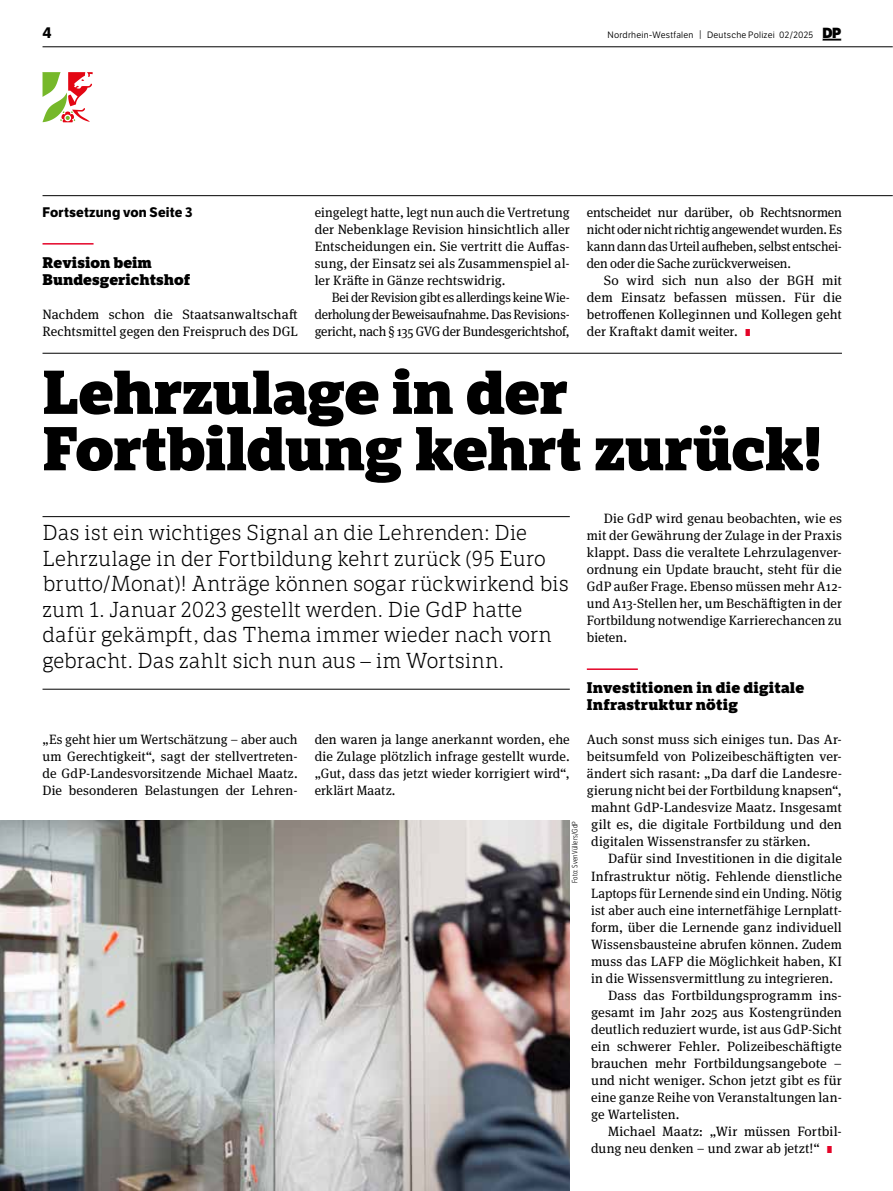
<style>
.page{position:relative;width:893px;height:1191px;background:#fff}
.page>*{position:absolute;margin:0;border:0;box-sizing:border-box;transform-origin:0 0}
.t1{font:800 60px/56.4px "LFT Etica Sheriff";letter-spacing:-.01em;color:#000}
.t2{font:300 21px/25.5px "LFT Etica Sheriff";letter-spacing:-.005em;color:#000}
.t3{font:800 15px/17px "LFT Etica Sheriff";letter-spacing:.005em;color:#000}
.t4{font:700 15px "LFT Etica";color:#000}
.t5{font:13.5px/17px "Meta Serif Pro";letter-spacing:.01em;color:#000;text-align:justify}
.t6{font:13.5px/17px "Meta Serif Pro";letter-spacing:.01em;color:#000;text-align:justify;scale:.96 1}
.t7{font:700 13.5px "LFT Etica";letter-spacing:.015em;color:#000}
.t8{font:9px "LFT Etica Bk";letter-spacing:.025em;color:#000}
.t9{font:300 7.5px "LFT Etica Condensed";letter-spacing:.02em;color:#000}
.s1{font-size:9.3px}
.s2{font-family:"LFT Etica XB";font-size:14.25px}
.s3{font-family:"LFT Etica XB";font-size:9.75px;color:#e40428}
</style>
<div class="page">
<hr style="left:43px;top:195px;width:850px;height:1px;background:#000">
<hr style="left:43px;top:47px;width:850px;height:1px;background:#000">
<svg style="left:822px;top:39px;width:19px;height:2px"></svg>
<svg style="left:43px;top:72px;width:50px;height:50px"></svg>
<hr style="left:43px;top:516px;width:527px;height:1px;background:#000">
<hr style="left:43px;top:689px;width:527px;height:1px;background:#000">
<hr style="left:587px;top:668px;width:51px;height:2px;background:#e40428">
<img style="left:0;top:821px;width:570px;height:370px">
<hr style="left:43px;top:243px;width:51px;height:1px;background:#e40428">
<hr style="left:43px;top:353px;width:799px;height:1px;background:#000">
<p class="t4" style="left:43px;top:23px;width:11px">4</p>
<p class="t8" style="left:607px;top:29px;width:235px">Nordrhein-Westfalen <span class="s1">|</span> Deutsche Polizei 02/2025 <span class="s2">DP</span></p>
<p class="t7" style="left:43px;top:204px;width:152px">Fortsetzung von Seite 3</p>
<p class="t3" style="left:43px;top:254px;width:149px">Revision beim<br>Bundesgerichtshof</p>
<p class="t5" style="left:43px;top:305px;width:257px">Nachdem schon die Staatsanwaltschaft<br>Rechtsmittel gegen den Freispruch des DGL</p>
<p class="t5" style="left:315px;top:203px;width:257px">eingelegt hatte, legt nun auch die Vertretung der Nebenklage Revision hinsichtlich aller Entscheidungen ein. Sie vertritt die Auffas&shy;sung, der Einsatz sei als Zusammenspiel al&shy;ler Kräfte in Gänze rechtswidrig.</p>
<p class="t6" style="left:315px;top:288px;width:267px;text-indent:17px">Bei der Revision gibt es allerdings keine Wie&shy;derholung der Beweisaufnahme. Das Revisions&shy;gericht, nach § 135 GVG der Bundesgerichtshof,</p>
<p class="t5" style="left:587px;top:203px;width:257px">entscheidet nur darüber, ob Rechtsnormen nicht oder nicht richtig angewendet wurden. Es kann dann das Urteil aufheben, selbst entschei&shy;den oder die Sache zurückverweisen.</p>
<p class="t5" style="left:587px;top:271px;width:257px;text-indent:17px">So wird sich nun also der BGH mit dem Einsatz befassen müssen. Für die betroffenen Kolleginnen und Kollegen geht der Kraftakt damit weiter. <span class="s3">I</span></p>
<h1 class="t1" style="left:43px;top:364px;width:781px">Lehrzulage in der<br>Fortbildung kehrt zurück!</h1>
<p class="t2" style="left:43px;top:520px;width:528px">Das ist ein wichtiges Signal an die Lehrenden: Die Lehrzulage in der Fortbildung kehrt zurück (95 Euro brutto/Monat)! Anträge können sogar rückwirkend bis zum 1. Januar 2023 gestellt werden. Die GdP hatte dafür gekämpft, das Thema immer wieder nach vorn gebracht. Das zahlt sich nun aus – im Wortsinn.</p>
<p class="t5" style="left:43px;top:730px;width:257px">„Es geht hier um Wertschätzung – aber auch um Gerechtigkeit“, sagt der stellvertreten&shy;de GdP-Landesvorsitzende Michael Maatz.<br>Die besonderen Belastungen der Lehren-</p>
<p class="t5" style="left:315px;top:730px;width:257px">den waren ja lange anerkannt worden, ehe die Zulage plötzlich infrage gestellt wurde. „Gut, dass das jetzt wieder korrigiert wird“, erklärt Maatz.</p>
<p class="t9" style="left:570px;top:883px;width:63px;rotate:-90deg">Foto: Sven Vüllers/GdP</p>
<p class="t5" style="left:587px;top:509px;width:257px;text-indent:17px">Die GdP wird genau beobachten, wie es mit der Gewährung der Zulage in der Praxis klappt. Dass die veraltete Lehrzulagenver&shy;ordnung ein Update braucht, steht für die GdP außer Frage. Ebenso müssen mehr A12- und A13-Stellen her, um Beschäftigten in der Fortbildung notwendige Karrierechancen zu bieten.</p>
<p class="t3" style="left:587px;top:679px;width:219px">Investitionen in die digitale<br>Infrastruktur nötig</p>
<p class="t5" style="left:587px;top:730px;width:257px">Auch sonst muss sich einiges tun. Das Ar-</p>
<p class="t5" style="left:587px;top:747px;width:257px">beitsumfeld von Polizeibeschäftigten ver-</p>
<p class="t5" style="left:587px;top:764px;width:257px">ändert sich rasant: „Da darf die Landesre-</p>
<p class="t5" style="left:587px;top:781px;width:257px">gierung nicht bei der Fortbildung knapsen“,</p>
<p class="t5" style="left:591px;top:798px;width:252px">mahnt GdP-Landesvize Maatz. Insgesamt</p>
<p class="t5" style="left:591px;top:815px;width:252px">gilt es, die digitale Fortbildung und den</p>
<p class="t5" style="left:591px;top:832px;width:221px">digitalen Wissenstransfer zu stärken.</p>
<p class="t5" style="left:608px;top:849px;width:235px">Dafür sind Investitionen in die digitale</p>
<p class="t5" style="left:591px;top:866px;width:252px">Infrastruktur nötig. Fehlende dienstliche</p>
<p class="t5" style="left:591px;top:883px;width:252px">Laptops für Lernende sind ein Unding. Nötig</p>
<p class="t5" style="left:591px;top:900px;width:252px">ist aber auch eine internetfähige Lernplatt-</p>
<p class="t5" style="left:591px;top:917px;width:252px">form, über die Lernende ganz individuell</p>
<p class="t5" style="left:591px;top:934px;width:252px">Wissensbausteine abrufen können. Zudem</p>
<p class="t5" style="left:591px;top:951px;width:252px">muss das LAFP die Möglichkeit haben, KI</p>
<p class="t5" style="left:591px;top:968px;width:244px">in die Wissensvermittlung zu integrieren.</p>
<p class="t5" style="left:608px;top:985px;width:235px">Dass das Fortbildungsprogramm ins-</p>
<p class="t5" style="left:591px;top:1002px;width:252px">gesamt im Jahr 2025 aus Kostengründen</p>
<p class="t5" style="left:591px;top:1019px;width:252px">deutlich reduziert wurde, ist aus GdP-Sicht</p>
<p class="t5" style="left:591px;top:1036px;width:252px">ein schwerer Fehler. Polizeibeschäftigte</p>
<p class="t5" style="left:591px;top:1053px;width:252px">brauchen mehr Fortbildungsangebote –</p>
<p class="t5" style="left:591px;top:1070px;width:252px">und nicht weniger. Schon jetzt gibt es für</p>
<p class="t5" style="left:591px;top:1087px;width:252px">eine ganze Reihe von Veranstaltungen lan-</p>
<p class="t5" style="left:591px;top:1104px;width:90px">ge Wartelisten.</p>
<p class="t5" style="left:608px;top:1121px;width:235px">Michael Maatz: „Wir müssen Fortbil-</p>
<p class="t5" style="left:591px;top:1138px;width:243px">dung neu denken – und zwar ab jetzt!“ <span class="s3">I</span></p>
</div>
